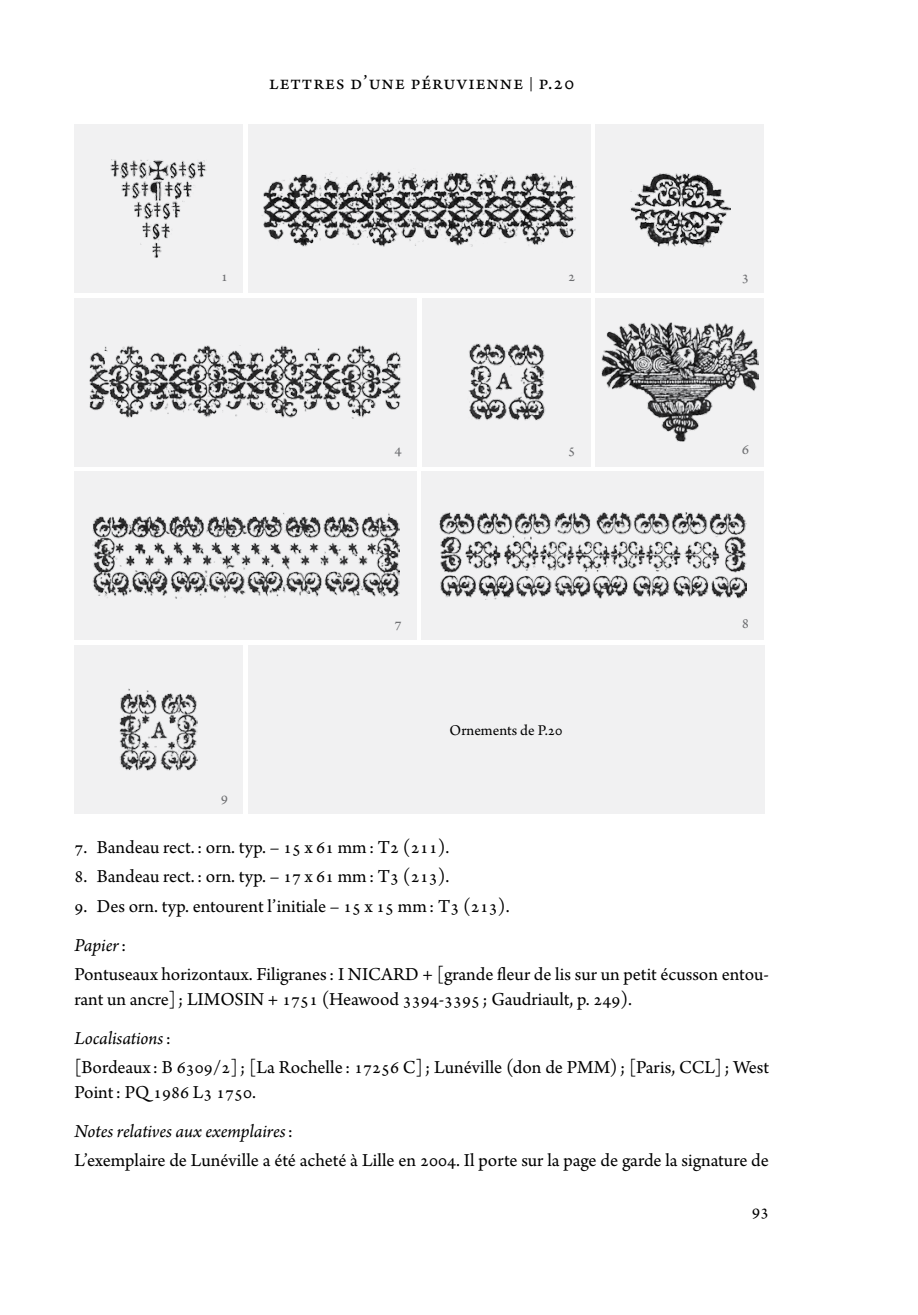
<style>
.page{position:relative;width:918px;height:1315px;background:#fff}
.page>*{position:absolute;margin:0;border:0;box-sizing:border-box;transform-origin:0 0}
.t1{font:21px "Arno Pro";letter-spacing:.05em;color:#000}
.t2{font:19.25px/39.2px "Arno Pro";color:#000}
.t3{font:italic 19.25px/39.2px "Arno Pro";letter-spacing:-.005em;color:#000}
.t4{font:18.38px "Arno Pro";color:#000}
.t5{font:15.75px "Arno Pro";color:#000}
.t6{font:15.75px "Arno Pro";color:#6d6e71}
.s1{font-size:14px}
.s2{font-style:italic}
.s3{font-style:normal}
</style>
<div class="page">
<div style="left:74px;top:645px;width:169px;height:169px;background:#f1f1f2"></div>
<img style="left:120px;top:689px;width:78px;height:81px">
<div style="left:422px;top:471px;width:342px;height:169px;background:#f1f1f2"></div>
<img style="left:440px;top:512px;width:306px;height:87px">
<div style="left:74px;top:471px;width:343px;height:169px;background:#f1f1f2"></div>
<img style="left:92px;top:513px;width:307px;height:86px">
<div style="left:595px;top:298px;width:169px;height:168px;background:#f1f1f2"></div>
<img style="left:601px;top:322px;width:157px;height:120px">
<div style="left:422px;top:298px;width:168px;height:168px;background:#f1f1f2"></div>
<img style="left:468px;top:344px;width:78px;height:76px">
<div style="left:74px;top:298px;width:343px;height:168px;background:#f1f1f2"></div>
<img style="left:89px;top:345px;width:312px;height:74px">
<div style="left:595px;top:124px;width:169px;height:169px;background:#f1f1f2"></div>
<img style="left:630px;top:173px;width:100px;height:74px">
<div style="left:248px;top:124px;width:342px;height:169px;background:#f1f1f2"></div>
<img style="left:262px;top:170px;width:315px;height:77px">
<div style="left:74px;top:124px;width:169px;height:169px;background:#f1f1f2"></div>
<img style="left:110px;top:159px;width:97px;height:99px">
<div style="left:248px;top:645px;width:516px;height:169px;background:#f1f1f2"></div>
<p class="t1" style="left:269px;top:70px;width:306px">lettres d’une péruvienne <span class="s1">|</span> P.20</p>
<p class="t6" style="left:221px;top:267px;width:9px">1</p>
<p class="t6" style="left:568px;top:267px;width:9px">2</p>
<p class="t6" style="left:742px;top:267px;width:9px">3</p>
<p class="t6" style="left:394px;top:441px;width:9px">4</p>
<p class="t6" style="left:568px;top:441px;width:9px">5</p>
<p class="t6" style="left:742px;top:441px;width:9px">6</p>
<p class="t6" style="left:394px;top:614px;width:9px">7</p>
<p class="t6" style="left:742px;top:614px;width:9px">8</p>
<p class="t6" style="left:221px;top:788px;width:9px">9</p>
<p class="t5" style="left:449px;top:721px;width:114px">Ornements de P.20</p>
<p class="t2" style="left:74px;top:828px;width:376px">7. Bandeau rect.: orn. typ. – 15 x 61 mm: T2 (211).</p>
<p class="t2" style="left:74px;top:858px;width:376px">8. Bandeau rect.: orn. typ. – 17 x 61 mm: T3 (213).</p>
<p class="t2" style="left:74px;top:887px;width:437px">9. Des orn. typ. entourent l’initiale – 15 x 15 mm: T3 (213).<br><span class="s2">Papier</span>:</p>
<p class="t2" style="left:74px;top:963px;width:696px;line-height:24.3px">Pontuseaux horizontaux. Filigranes: I NICARD + [grande fleur de lis sur un petit écusson entou&shy;rant un ancre]; LIMOSIN + 1751 (Heawood 3394-3395 ; Gaudriault, p. 249).</p>
<p class="t2" style="left:74px;top:1024px;width:696px;line-height:29.4px"><span class="s2">Localisations</span>:<br>[Bordeaux: B 6309/2]; [La Rochelle : 17256 C]; Lunéville (don de PMM) ; [Paris, CCL]; West</p>
<p class="t3" style="left:74px;top:1073px;width:220px"><span class="s3">Point: PQ 1986 L3 1750.<br></span>Notes relatives aux exemplaires<span class="s3">:</span></p>
<p class="t2" style="left:74px;top:1141px;width:696px">L’exemplaire de Lunéville a été acheté à Lille en 2004. Il porte sur la page de garde la signature de</p>
<p class="t4" style="left:752px;top:1199px;width:19px">93</p>
</div>
